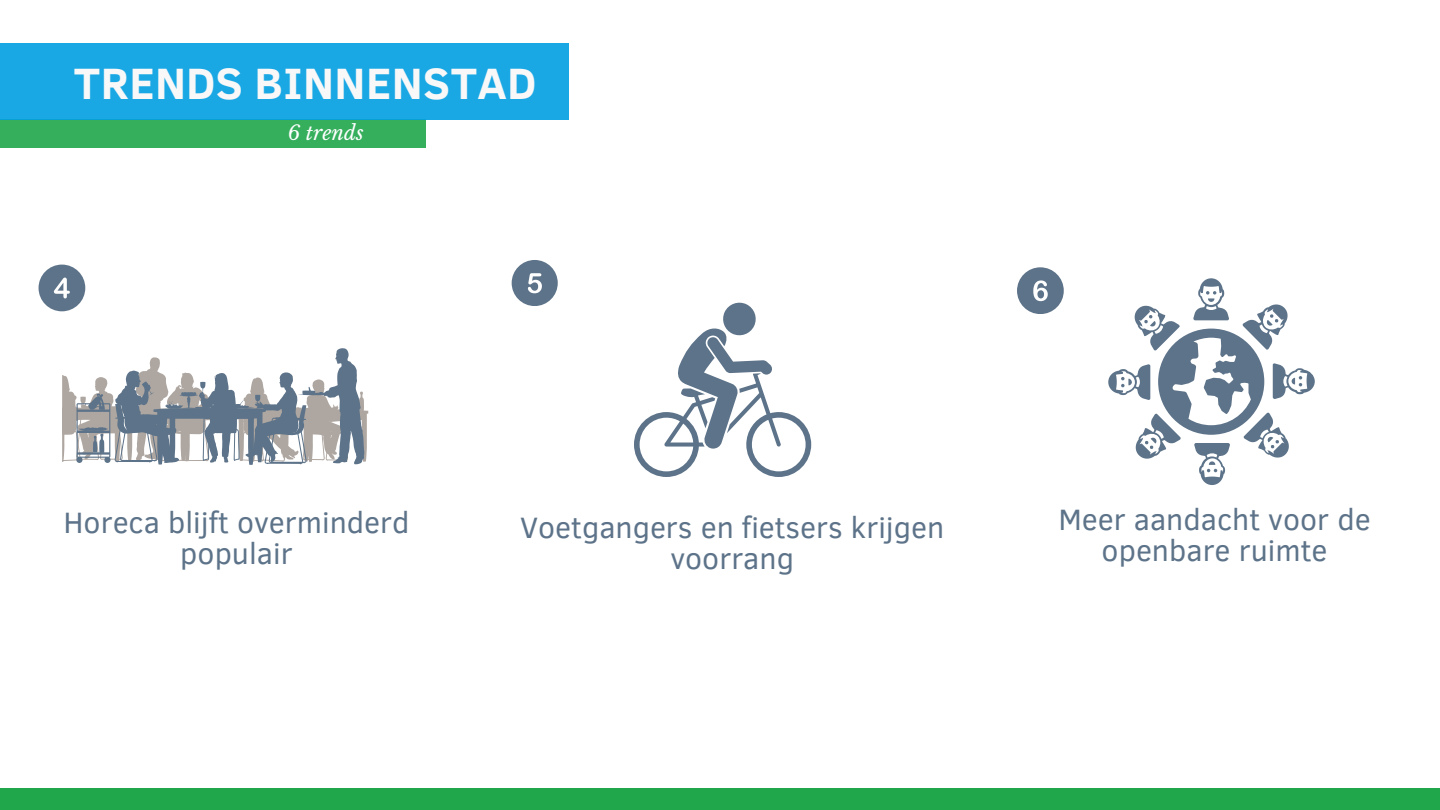
<style>
.page{position:relative;width:1440px;height:810px;background:#fff}
.page>*{position:absolute;margin:0;border:0;box-sizing:border-box;transform-origin:0 0}
.t1{font:700 45px "Clear Sans";letter-spacing:.01em;color:#f8f8f8}
.t2{font:30.2px/30.8px "Clear Sans";color:#5d7389;text-align:center}
.t3{font:italic 20px "Libre Baskerville";color:#fff}
</style>
<div class="page">
<div style="left:512px;top:260px;width:45px;height:46px;background:#5d7389;border-radius:50%"></div>
<svg style="left:528px;top:273px;width:14px;height:20px"></svg>
<svg style="left:634px;top:302px;width:177px;height:175px"></svg>
<div style="left:39px;top:265px;width:46px;height:46px;background:#5d7389;border-radius:50%"></div>
<svg style="left:54px;top:278px;width:16px;height:20px"></svg>
<svg style="left:62px;top:348px;width:306px;height:117px"></svg>
<div style="left:1017px;top:267px;width:47px;height:47px;background:#5d7389;border-radius:50%"></div>
<svg style="left:1033px;top:280px;width:15px;height:21px"></svg>
<svg style="left:1108px;top:278px;width:207px;height:207px"></svg>
<div style="left:0;top:119px;width:426px;height:29px;background:#36af5d"></div>
<div style="left:0;top:43px;width:569px;height:76px;background:#1aa8e5"></div>
<div style="left:0;top:789px;width:1440px;height:21px;background:#20a64b"></div>
<h1 class="t1" style="left:74px;top:50px;width:464px">TRENDS BINNENSTAD</h1>
<p class="t3" style="left:288px;top:121px;width:77px">6 trends</p>
<p class="t2" style="left:64px;top:506px;width:347px">Horeca blijft overminderd populair</p>
<p class="t2" style="left:1058px;top:503px;width:314px">Meer aandacht voor de openbare ruimte</p>
<p class="t2" style="left:520px;top:510px;width:426px">Voetgangers en fietsers krijgen voorrang</p>
</div>
